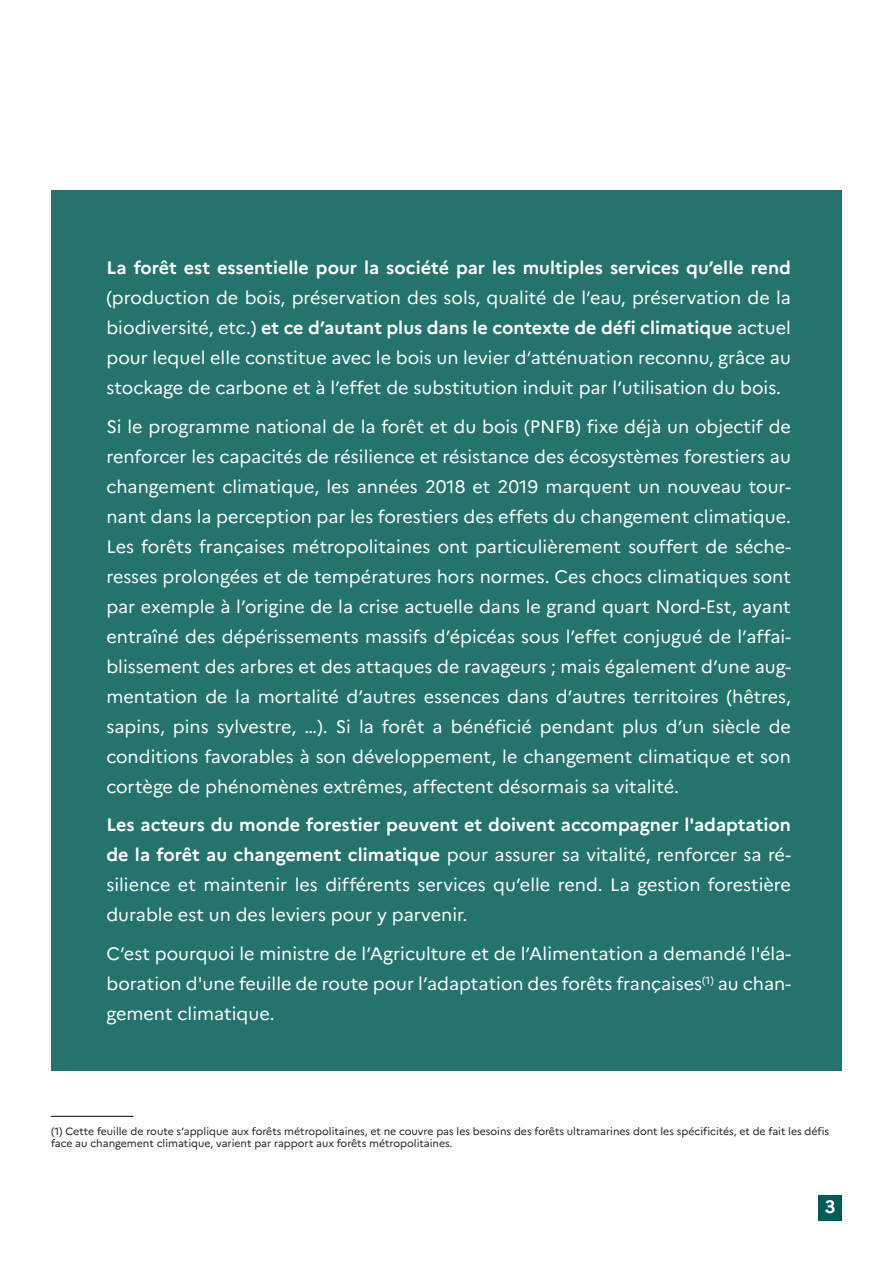
<style>
.page{position:relative;width:893px;height:1263px;background:#fff}
.page>*{position:absolute;margin:0;border:0;box-sizing:border-box;transform-origin:0 0}
.t1{font:18px/30px "Marianne";color:#fff;text-align:justify}
.t2{font:700 18px "Marianne";color:#fff}
.t3{font:10.5px/12.6px "Marianne";color:#231f20}
.s1{font-weight:700}
</style>
<div class="page">
<div style="left:819px;top:1195px;width:23px;height:25px;background:#005c56"></div>
<div style="left:51px;top:191px;width:791px;height:880px;background:#24736d"></div>
<hr style="left:51px;top:1116px;width:83px;height:1px;background:#231f20">
<p class="t1" style="left:106px;top:253px;width:686px"><span class="s1">La forêt est essentielle pour la société par les multiples services qu’elle rend </span>(production de bois, préservation des sols, qualité de l’eau, préservation de la biodiversité, etc.) <span class="s1">et ce d’autant plus dans le contexte de défi climatique</span> actuel pour lequel elle constitue avec le bois un levier d’atténuation reconnu, grâce au stockage de carbone et à l’effet de substitution induit par l’utilisation du bois.</p>
<p class="t1" style="left:106px;top:411px;width:686px">Si le programme national de la forêt et du bois (PNFB) fixe déjà un objectif de renforcer les capacités de résilience et résistance des écosystèmes forestiers au changement climatique, les années 2018 et 2019 marquent un nouveau tour&shy;nant dans la perception par les forestiers des effets du changement climatique.<br>Les forêts françaises métropolitaines ont particulièrement souffert de séche&shy;resses prolongées et de températures hors normes. Ces chocs climatiques sont par exemple à l’origine de la crise actuelle dans le grand quart Nord-Est, ayant entraîné des dépérissements massifs d’épicéas sous l’effet conjugué de l’affai&shy;blissement des arbres et des attaques de ravageurs ; mais également d’une aug&shy;mentation de la mortalité d’autres essences dans d’autres territoires (hêtres, sapins, pins sylvestre, …). Si la forêt a bénéficié pendant plus d’un siècle de conditions favorables à son développement, le changement climatique et son cortège de phénomènes extrêmes, affectent désormais sa vitalité.</p>
<p class="t1" style="left:106px;top:810px;width:686px"><span class="s1">Les acteurs du monde forestier peuvent et doivent accompagner l'adaptation de la forêt au changement climatique</span> pour assurer sa vitalité, renforcer sa ré&shy;silience et maintenir les différents services qu’elle rend. La gestion forestière durable est un des leviers pour y parvenir.</p>
<p class="t1" style="left:106px;top:938px;width:686px">C’est pourquoi le ministre de l’Agriculture et de l’Alimentation a demandé l'éla&shy;boration d'une feuille de route pour l’adaptation des forêts françaises<sup>(1)</sup> au chan&shy;gement climatique.</p>
<p class="t3" style="left:51px;top:1124px;width:780px">(1) Cette feuille de route s’applique aux forêts métropolitaines, et ne couvre pas les besoins des forêts ultramarines dont les spécificités, et de fait les défis face au changement climatique, varient par rapport aux forêts métropolitaines.</p>
<p class="t2" style="left:825px;top:1195px;width:12px">3</p>
</div>
